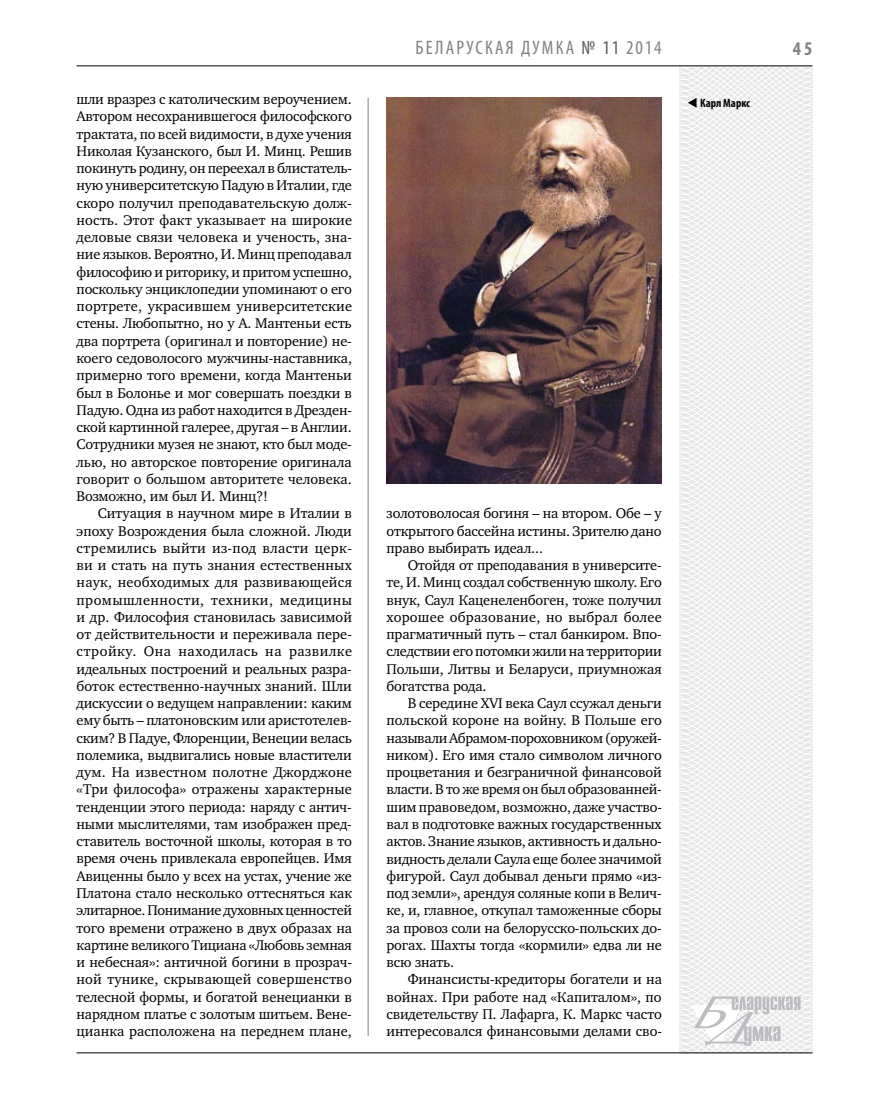
<style>
.page{position:relative;width:872px;height:1106px;background:#fff}
.page>*{position:absolute;margin:0;border:0;box-sizing:border-box;transform-origin:0 0}
.t1{font:condensed 19.5px "Myriad Pro";letter-spacing:.105em;color:#808285}
.t2{font:700 condensed 19.5px "Myriad Pro";color:#808285}
.t3{font:14.4px/17.2px "Charter C";letter-spacing:-.01em;color:#000;text-align:justify}
.t4{font:700 condensed 12px "Myriad Pro";color:#000}
.s1{color:#58595b}
</style>
<div class="page">
<hr style="left:368px;top:98px;width:1px;height:938px;background:#808285">
<svg style="left:621px;top:65px;width:192px;height:989px"></svg>
<svg style="left:691px;top:996px;width:109px;height:53px"></svg>
<hr style="left:77px;top:65px;width:735px;height:1px;background:#000">
<hr style="left:77px;top:1052px;width:735px;height:1px;background:#000">
<img style="left:386px;top:97px;width:275px;height:387px">
<h1 class="t1" style="left:415px;top:36px;width:138px">БЕЛАРУСКА Я ДУМКА</h1>
<h1 class="t1" style="left:581px;top:36px;width:82px"><span class="s1">№ 11</span> 2014</h1>
<h1 class="t2" style="left:793px;top:37px;width:21px">45</h1>
<p class="t3" style="left:77px;top:91px;width:277px">шли вразрез с католическим вероучением.<br>Автором несохранившегося философского трактата, по всей видимости, в духе учения Николая Кузанского, был И. Минц. Решив покинуть родину, он переехал в блистатель&shy;ную университетскую Падую в Италии, где скоро получил преподавательскую долж&shy;ность. Этот факт указывает на широкие деловые связи человека и ученость, зна&shy;ние языков. Вероятно, И. Минц преподавал философию и риторику, и притом успешно, поскольку энциклопедии упоминают о его портрете, украсившем университетские стены. Любопытно, но у А. Мантеньи есть два портрета (оригинал и повторение) не&shy;коего седоволосого мужчины-наставника, примерно того времени, когда Мантеньи был в Болонье и мог совершать поездки в Падую. Одна из работ находится в Дрезден&shy;ской картинной галерее, другая – в Англии.<br>Сотрудники музея не знают, кто был моде&shy;лью, но авторское повторение оригинала говорит о большом авторитете человека.<br>Возможно, им был И. Минц?!</p>
<p class="t3" style="left:77px;top:505px;width:277px;text-indent:21px">Ситуация в научном мире в Италии в эпоху Возрождения была сложной. Люди стремились выйти из-под власти церк&shy;ви и стать на путь знания естественных наук, необходимых для развивающейся промышленности, техники, медицины и др. Философия становилась зависимой от действительности и переживала пере&shy;стройку. Она находилась на развилке идеальных построений и реальных разра&shy;боток естественно-научных знаний. Шли дискуссии о ведущем направлении: каким ему быть – платоновским или аристотелев&shy;ским? В Падуе, Флоренции, Венеции велась полемика, выдвигались новые властители дум. На известном полотне Джорджоне «Три философа» отражены характерные тенденции этого периода: наряду с антич&shy;ными мыслителями, там изображен пред&shy;ставитель восточной школы, которая в то время очень привлекала европейцев. Имя Авиценны было у всех на устах, учение же Платона стало несколько оттесняться как элитарное. Понимание духовных ценностей того времени отражено в двух образах на картине великого Тициана «Любовь земная и небесная»: античной богини в прозрач&shy;ной тунике, скрывающей совершенство телесной формы, и богатой венецианки в нарядном платье с золотым шитьем. Вене&shy;цианка расположена на переднем плане,</p>
<p class="t3" style="left:386px;top:505px;width:277px">золотоволосая богиня – на втором. Обе – у открытого бассейна истины. Зрителю дано право выбирать идеал...</p>
<p class="t3" style="left:386px;top:557px;width:277px;text-indent:21px">Отойдя от преподавания в университе&shy;те, И. Минц создал собственную школу. Его внук, Саул Каценеленбоген, тоже получил хорошее образование, но выбрал более прагматичный путь – стал банкиром. Впо&shy;следствии его потомки жили на территории Польши, Литвы и Беларуси, приумножая богатства рода.</p>
<p class="t3" style="left:386px;top:695px;width:277px;text-indent:21px">В середине ХVI века Саул ссужал деньги польской короне на войну. В Польше его называли Абрамом-пороховником (оружей&shy;ником). Его имя стало символом личного процветания и безграничной финансовой власти. В то же время он был образованней&shy;шим правоведом, возможно, даже участво&shy;вал в подготовке важных государственных актов. Знание языков, активность и дально&shy;видность делали Саула еще более значимой фигурой. Саул добывал деньги прямо «из&shy;под земли», арендуя соляные копи в Велич&shy;ке, и, главное, откупал таможенные сборы за провоз соли на белорусско-польских до&shy;рогах. Шахты тогда «кормили» едва ли не всю знать.</p>
<p class="t3" style="left:386px;top:971px;width:277px;text-indent:21px">Финансисты-кредиторы богатели и на войнах. При работе над «Капиталом», по свидетельству П. Лафарга, К. Маркс часто интересовался финансовыми делами сво-</p>
<p class="t4" style="left:687px;top:95px;width:64px">▼ Карл Маркс</p>
</div>
